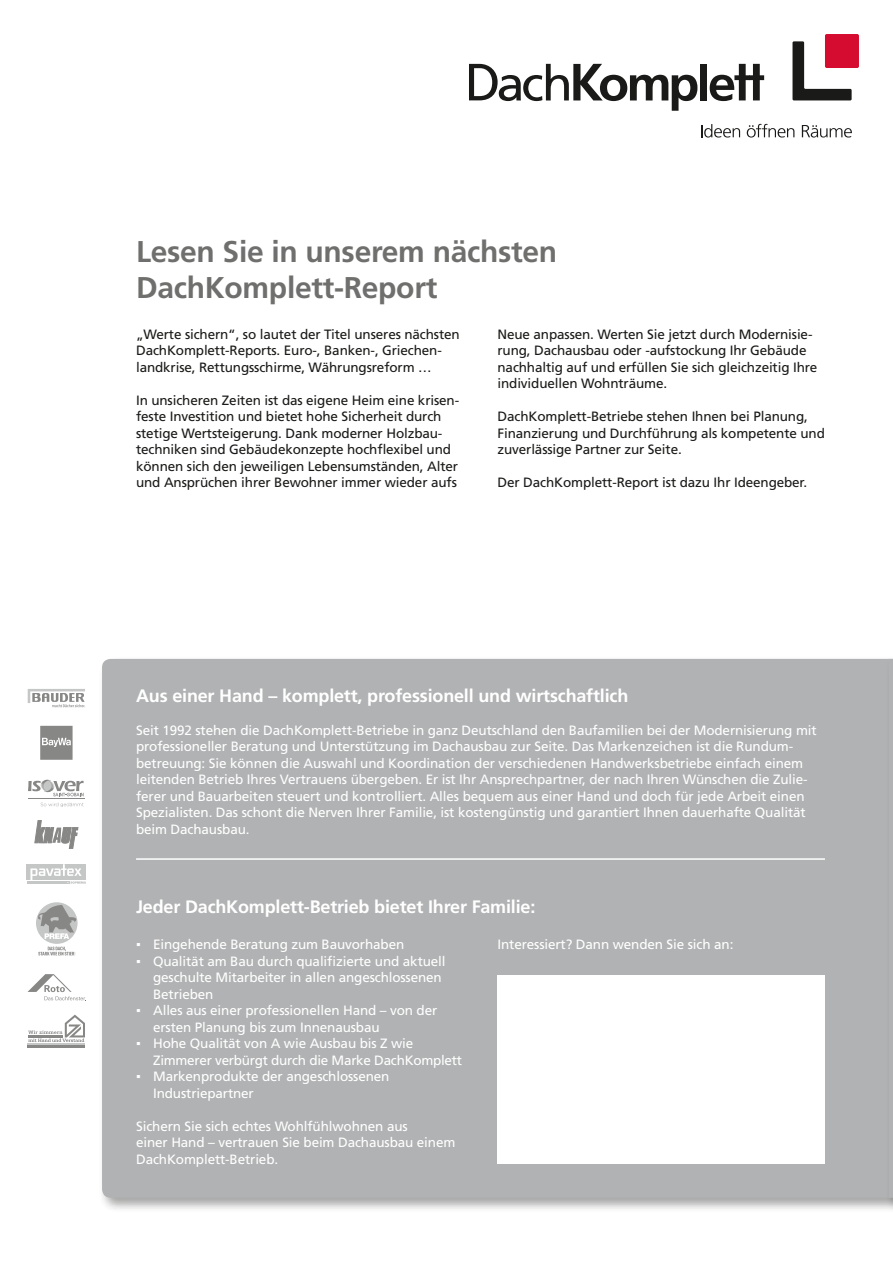
<style>
.page{position:relative;width:893px;height:1263px;background:#fff}
.page>*{position:absolute;margin:0;border:0;box-sizing:border-box;transform-origin:0 0}
.t1{font:700 30px/36px "Frutiger LT Std";letter-spacing:-.01em;color:#6f6f6e}
.t2{font:700 18px "Frutiger LT Std";letter-spacing:-.01em;color:#fff}
.t3{font:13.5px/16.5px "Frutiger LT Std";letter-spacing:-.01em;color:#fff}
.t4{font:13.5px/16.5px "Frutiger LT Std";letter-spacing:-.01em;color:#1a1a18}
.s1{font-family:"Arial"}
</style>
<div class="page">
<div style="left:99px;top:656px;width:794px;height:557px;background:#1a1a18;opacity:.4"></div>
<div style="left:102px;top:659px;width:784px;height:539px;background:#b1b2b3"></div>
<svg style="left:701px;top:124px;width:39px;height:14px"></svg>
<svg style="left:747px;top:124px;width:47px;height:14px"></svg>
<svg style="left:802px;top:125px;width:50px;height:13px"></svg>
<svg style="left:469px;top:64px;width:228px;height:47px"></svg>
<div style="left:700px;top:64px;width:7px;height:36px;background:#1a1a18"></div>
<svg style="left:710px;top:64px;width:54px;height:37px"></svg>
<svg style="left:792px;top:41px;width:60px;height:59px"></svg>
<div style="left:825px;top:34px;width:34px;height:34px;background:#d50c2f;border-radius:2px"></div>
<div style="left:497px;top:975px;width:328px;height:189px;background:#fff"></div>
<hr style="left:136px;top:858px;width:689px;height:2px;background:#fff">
<div style="left:886px;top:656px;width:7px;height:557px;background:#b1b2b3"></div>
<div style="left:40px;top:726px;width:33px;height:34px;background:#878786"></div>
<svg style="left:42px;top:738px;width:29px;height:9px"></svg>
<svg style="left:28px;top:689px;width:57px;height:19px"></svg>
<svg style="left:35px;top:820px;width:43px;height:29px"></svg>
<hr style="left:28px;top:798px;width:57px;height:1px;background:#878786">
<svg style="left:28px;top:779px;width:56px;height:17px"></svg>
<svg style="left:41px;top:802px;width:43px;height:5px"></svg>
<svg style="left:28px;top:974px;width:58px;height:27px"></svg>
<div style="left:27px;top:864px;width:59px;height:16px;background:#c5c6c6"></div>
<hr style="left:27px;top:881px;width:43px;height:3px;background:#c5c6c6">
<svg style="left:30px;top:864px;width:56px;height:20px"></svg>
<div style="left:36px;top:902px;width:42px;height:42px;background:#c5c6c6;border-radius:50%"></div>
<svg style="left:38px;top:905px;width:38px;height:34px"></svg>
<svg style="left:38px;top:947px;width:38px;height:9px"></svg>
<hr style="left:28px;top:1043px;width:57px;height:2px;background:#c5c6c6">
<hr style="left:28px;top:1045px;width:57px;height:3px;background:#878786">
<svg style="left:28px;top:1015px;width:57px;height:27px"></svg>
<h1 class="t1" style="left:136px;top:234px;width:423px">Lesen Sie in unserem nächsten<br>DachKomplett-Report</h1>
<p class="t4" style="left:136px;top:326px;width:325px">„Werte sichern“, so lautet der Titel unseres nächsten<br>DachKomplett-Reports. Euro-, Banken-, Griechen&shy;landkrise, Rettungsschirme, Währungsreform …</p>
<p class="t4" style="left:136px;top:392px;width:325px">In unsicheren Zeiten ist das eigene Heim eine krisen&shy;feste Investition und bietet hohe Sicherheit durch stetige Wertsteigerung. Dank moderner Holzbau&shy;techniken sind Gebäudekonzepte hochflexibel und können sich den jeweiligen Lebensumständen, Alter und Ansprüchen ihrer Bewohner immer wieder aufs</p>
<p class="t4" style="left:497px;top:326px;width:321px">Neue anpassen. Werten Sie jetzt durch Modernisie&shy;rung, Dachausbau oder -aufstockung Ihr Gebäude nachhaltig auf und erfüllen Sie sich gleichzeitig Ihre individuellen Wohnträume.</p>
<p class="t4" style="left:497px;top:408px;width:329px">DachKomplett-Betriebe stehen Ihnen bei Planung,<br>Finanzierung und Durchführung als kompetente und zuverlässige Partner zur Seite.</p>
<p class="t4" style="left:497px;top:474px;width:311px">Der DachKomplett-Report ist dazu Ihr Ideengeber.</p>
<h2 class="t2" style="left:136px;top:685px;width:494px">Aus einer Hand – komplett, professionell und wirtschaftlich</h2>
<p class="t3" style="left:136px;top:722px;width:682px">Seit 1992 stehen die DachKomplett-Betriebe in ganz Deutschland den Baufamilien bei der Modernisierung mit professioneller Beratung und Unterstützung im Dachausbau zur Seite. Das Markenzeichen ist die Rundum&shy;betreuung: Sie können die Auswahl und Koordination der verschiedenen Handwerksbetriebe einfach einem leitenden Betrieb Ihres Vertrauens übergeben. Er ist Ihr Ansprechpartner, der nach Ihren Wünschen die Zulie&shy;ferer und Bauarbeiten steuert und kontrolliert. Alles bequem aus einer Hand und doch für jede Arbeit einen Spezialisten. Das schont die Nerven Ihrer Familie, ist kostengünstig und garantiert Ihnen dauerhafte Qualität beim Dachausbau.</p>
<h2 class="t2" style="left:136px;top:896px;width:401px">Jeder DachKomplett-Betrieb bietet Ihrer Familie:</h2>
<p class="t3" style="left:136px;top:936px;width:270px"><span class="s1">▪</span> Eingehende Beratung zum Bauvorhaben</p>
<p class="t3" style="left:153px;top:953px;width:294px;text-indent:-17px"><span class="s1">▪</span> Qualität am Bau durch qualifizierte und aktuell geschulte Mitarbeiter in allen angeschlossenen<br>Betrieben</p>
<p class="t3" style="left:153px;top:1002px;width:286px;text-indent:-17px"><span class="s1">▪</span> Alles aus einer professionellen Hand – von der ersten Planung bis zum Innenausbau</p>
<p class="t3" style="left:153px;top:1035px;width:310px;text-indent:-17px"><span class="s1">▪</span> Hohe Qualität von A wie Ausbau bis Z wie<br>Zimmerer verbürgt durch die Marke DachKomplett</p>
<p class="t3" style="left:153px;top:1068px;width:238px;text-indent:-17px"><span class="s1">▪</span> Markenprodukte der angeschlossenen<br>Industriepartner</p>
<p class="t3" style="left:136px;top:1118px;width:321px">Sichern Sie sich echtes Wohlfühlwohnen aus<br>einer Hand – vertrauen Sie beim Dachausbau einem<br>DachKomplett-Betrieb.</p>
<p class="t3" style="left:498px;top:936px;width:237px">Interessiert? Dann wenden Sie sich an:</p>
</div>
